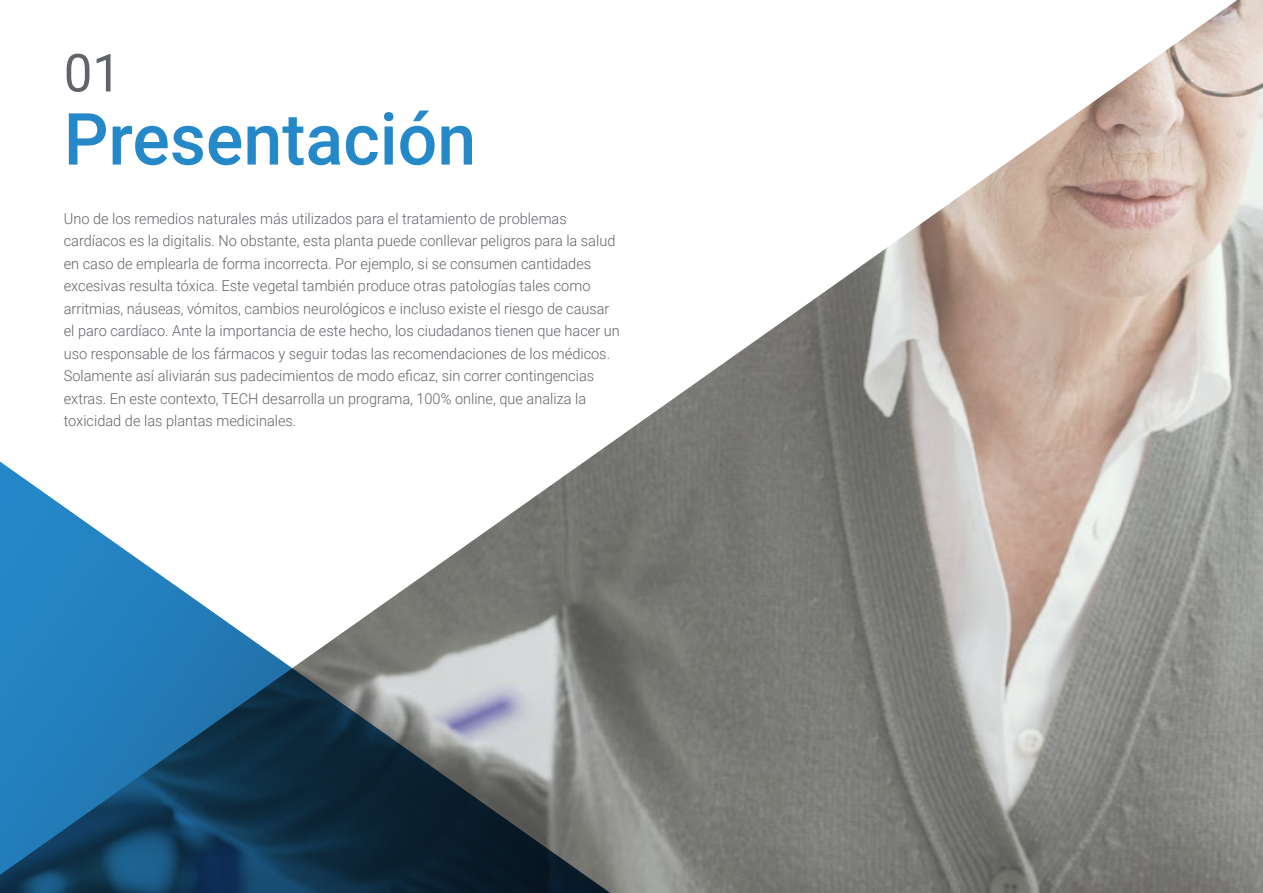
<style>
.page{position:relative;width:1263px;height:893px;background:#fff}
.page>*{position:absolute;margin:0;border:0;box-sizing:border-box;transform-origin:0 0}
.t1{font:500 72px "Roboto";color:#2488c9}
.t2{font:52.5px "Roboto";color:#61646a}
.t3{font:300 15px/22.5px "Roboto";color:#61646a}
</style>
<div class="page">
<img style="left:606px;top:0;width:657px;height:893px">
<svg style="left:0;top:446px;width:640px;height:447px"></svg>
<h2 class="t2" style="left:64px;top:36px;width:59px">01</h2>
<h1 class="t1" style="left:64px;top:89px;width:414px">Presentación</h1>
<p class="t3" style="left:64px;top:207px;width:557px">Uno de los remedios naturales más utilizados para el tratamiento de problemas cardíacos es la digitalis. No obstante, esta planta puede conllevar peligros para la salud en caso de emplearla de forma incorrecta. Por ejemplo, si se consumen cantidades excesivas resulta tóxica. Este vegetal también produce otras patologías tales como arritmias, náuseas, vómitos, cambios neurológicos e incluso existe el riesgo de causar el paro cardíaco. Ante la importancia de este hecho, los ciudadanos tienen que hacer un uso responsable de los fármacos y seguir todas las recomendaciones de los médicos.<br>Solamente así aliviarán sus padecimientos de modo eficaz, sin correr contingencias extras. En este contexto, TECH desarrolla un programa, 100% online, que analiza la toxicidad de las plantas medicinales.</p>
</div>
